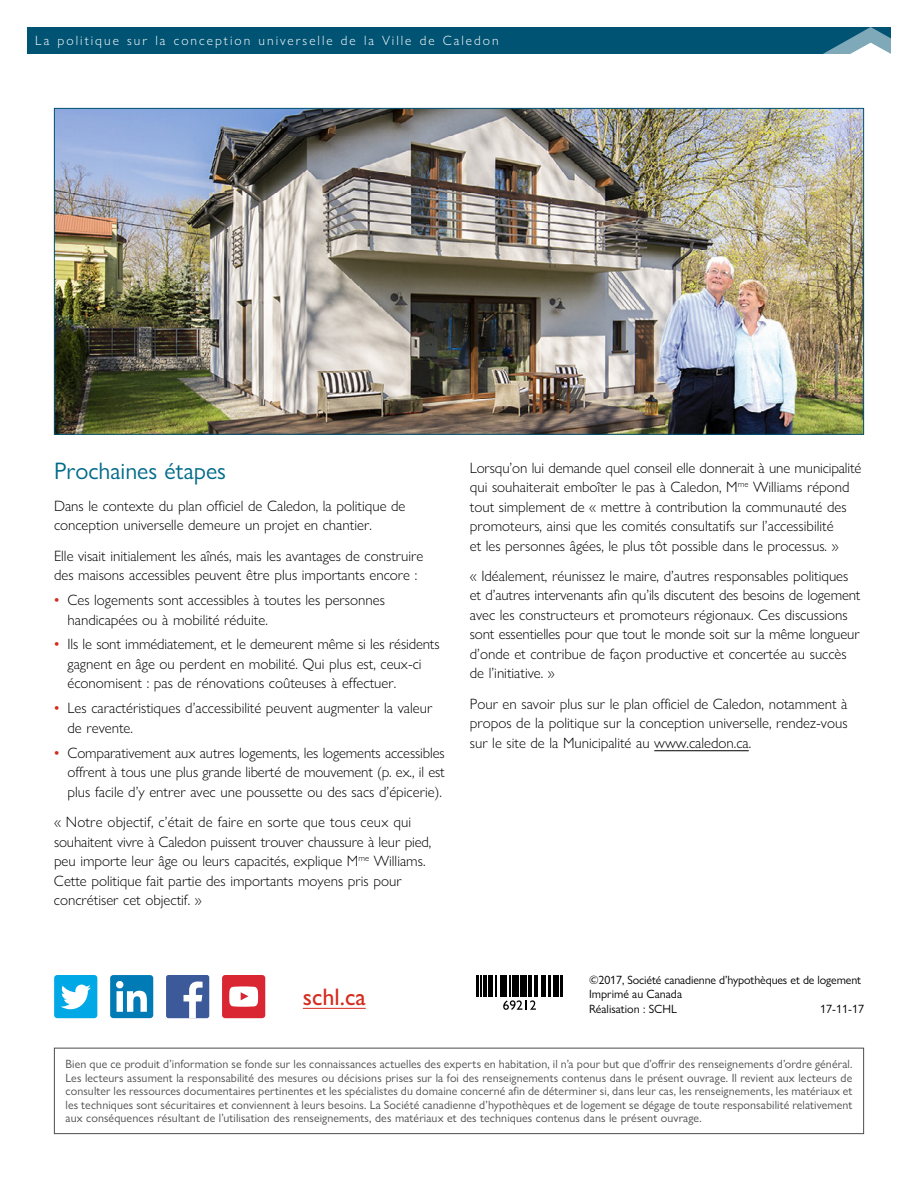
<style>
.page{position:relative;width:918px;height:1188px;background:#fff}
.page>*{position:absolute;margin:0;border:0;box-sizing:border-box;transform-origin:0 0}
.KTO_Subhead2_H2{font:24px "Gill Sans Nova";color:#006a89}
.cmhc_ca_P{font:500 24px "Gill Sans Nova";color:#d52b1e}
.KTO_Body_P{font:300 15px/19.5px "Gill Sans Nova";color:#000}
.t1{font:300 13.5px "Gill Sans Nova";letter-spacing:.15em;color:#fff}
.Disclaimer_P{font:12px/13.5px "Gill Sans Nova";letter-spacing:.01em;color:#4d4d4f;text-align:justify}
.Copyright_P{font:12px "Gill Sans Nova";letter-spacing:-.01em;color:#000}
.s1{font-weight:500;color:#d52b1e}
</style>
<div class="page">
<div style="left:27px;top:27px;width:864px;height:27px;background:#005373"></div>
<svg style="left:823px;top:27px;width:68px;height:27px"></svg>
<div style="left:110px;top:975px;width:43px;height:43px;background:#007bb6;border-radius:3px"></div>
<svg style="left:116px;top:981px;width:31px;height:31px"></svg>
<div style="left:222px;top:975px;width:43px;height:43px;background:#d92632;border-radius:3px"></div>
<svg style="left:229px;top:986px;width:29px;height:21px"></svg>
<div style="left:166px;top:975px;width:43px;height:43px;background:#3c5a99;border-radius:2px"></div>
<svg style="left:184px;top:982px;width:19px;height:36px"></svg>
<div style="left:54px;top:975px;width:43px;height:43px;background:#00a8e5;border-radius:3px"></div>
<svg style="left:61px;top:985px;width:30px;height:24px"></svg>
<hr style="left:303px;top:1008px;width:63px;height:1px;background:#d52b1e">
<hr style="left:654px;top:750px;width:95px;height:1px;background:#000">
<div style="left:54px;top:1048px;width:810px;height:86px;border:1px solid #4d4d4f"></div>
<hr style="left:477px;top:975px;width:2px;height:21px;background:#000">
<svg style="left:480px;top:975px;width:1px;height:21px"></svg>
<hr style="left:483px;top:975px;width:4px;height:21px;background:#000">
<svg style="left:489px;top:975px;width:7px;height:21px"></svg>
<hr style="left:501px;top:975px;width:2px;height:21px;background:#000">
<hr style="left:542px;top:975px;width:2px;height:21px;background:#000">
<svg style="left:545px;top:975px;width:1px;height:21px"></svg>
<hr style="left:548px;top:975px;width:2px;height:21px;background:#000">
<hr style="left:553px;top:975px;width:4px;height:21px;background:#000">
<svg style="left:558px;top:975px;width:1px;height:21px"></svg>
<hr style="left:560px;top:975px;width:2px;height:21px;background:#000">
<svg style="left:503px;top:975px;width:34px;height:35px"></svg>
<img style="left:56px;top:110px;width:806px;height:323px">
<p class="t1" style="left:35px;top:32px;width:465px">La politique sur la conception universelle de la Ville de Caledon</p>
<h2 class="KTO_Subhead2_H2" style="left:54px;top:456px;width:174px">Prochaines étapes</h2>
<p class="KTO_Body_P" style="left:54px;top:496px;width:353px">Dans le contexte du plan officiel de Caledon, la politique de conception universelle demeure un projet en chantier.</p>
<p class="KTO_Body_P" style="left:54px;top:546px;width:371px">Elle visait initialement les aînés, mais les avantages de construire des maisons accessibles peuvent être plus importants encore :</p>
<p class="KTO_Body_P" style="left:68px;top:590px;width:319px;text-indent:-14px"><span class="s1">•</span> Ces logements sont accessibles à toutes les personnes handicapées ou à mobilité réduite.</p>
<p class="KTO_Body_P" style="left:68px;top:634px;width:374px;text-indent:-14px"><span class="s1">•</span> Ils le sont immédiatement, et le demeurent même si les résidents gagnent en âge ou perdent en mobilité. Qui plus est, ceux-ci économisent : pas de rénovations coûteuses à effectuer.</p>
<p class="KTO_Body_P" style="left:68px;top:698px;width:366px;text-indent:-14px"><span class="s1">•</span> Les caractéristiques d’accessibilité peuvent augmenter la valeur de revente.</p>
<p class="KTO_Body_P" style="left:68px;top:743px;width:379px;text-align:justify;text-indent:-14px"><span class="s1">•</span> Comparativement aux autres logements, les logements accessibles offrent à tous une plus grande liberté de mouvement (p. ex., il est plus facile d’y entrer avec une poussette ou des sacs d’épicerie).</p>
<p class="KTO_Body_P" style="left:54px;top:812px;width:379px">« Notre objectif, c’était de faire en sorte que tous ceux qui souhaitent vivre à Caledon puissent trouver chaussure à leur pied, peu importe leur âge ou leurs capacités, explique M<sup>me</sup> Williams.<br>Cette politique fait partie des importants moyens pris pour concrétiser cet objectif. »</p>
<p class="KTO_Body_P" style="left:470px;top:458px;width:393px">Lorsqu’on lui demande quel conseil elle donnerait à une municipalité qui souhaiterait emboîter le pas à Caledon, M<sup>me</sup> Williams répond tout simplement de « mettre à contribution la communauté des promoteurs, ainsi que les comités consultatifs sur l’accessibilité<br>et les personnes âgées, le plus tôt possible dans le processus. »</p>
<p class="KTO_Body_P" style="left:470px;top:566px;width:392px">« Idéalement, réunissez le maire, d’autres responsables politiques et d’autres intervenants afin qu’ils discutent des besoins de logement avec les constructeurs et promoteurs régionaux. Ces discussions sont essentielles pour que tout le monde soit sur la même longueur d’onde et contribue de façon productive et concertée au succès de l’initiative. »</p>
<p class="KTO_Body_P" style="left:470px;top:694px;width:379px;text-align:justify">Pour en savoir plus sur le plan officiel de Caledon, notamment à propos de la politique sur la conception universelle, rendez-vous sur le site de la Municipalité au www.caledon.ca.</p>
<p class="cmhc_ca_P" style="left:303px;top:983px;width:64px">schl.ca</p>
<p class="Copyright_P" style="left:589px;top:972px;width:273px">©2017, Société canadienne d’hypothèques et de logement</p>
<p class="Copyright_P" style="left:589px;top:987px;width:94px">Imprimé au Canada</p>
<p class="Copyright_P" style="left:589px;top:1001px;width:89px">Réalisation : SCHL</p>
<p class="Copyright_P" style="left:820px;top:1001px;width:45px">17-11-17</p>
<p class="Disclaimer_P" style="left:66px;top:1057px;width:788px">Bien que ce produit d’information se fonde sur les connaissances actuelles des experts en habitation, il n’a pour but que d’offrir des renseignements d’ordre général.<br>Les lecteurs assument la responsabilité des mesures ou décisions prises sur la foi des renseignements contenus dans le présent ouvrage. Il revient aux lecteurs de consulter les ressources documentaires pertinentes et les spécialistes du domaine concerné afin de déterminer si, dans leur cas, les renseignements, les matériaux et les techniques sont sécuritaires et conviennent à leurs besoins. La Société canadienne d’hypothèques et de logement se dégage de toute responsabilité relativement aux conséquences résultant de l’utilisation des renseignements, des matériaux et des techniques contenus dans le présent ouvrage.</p>
</div>
